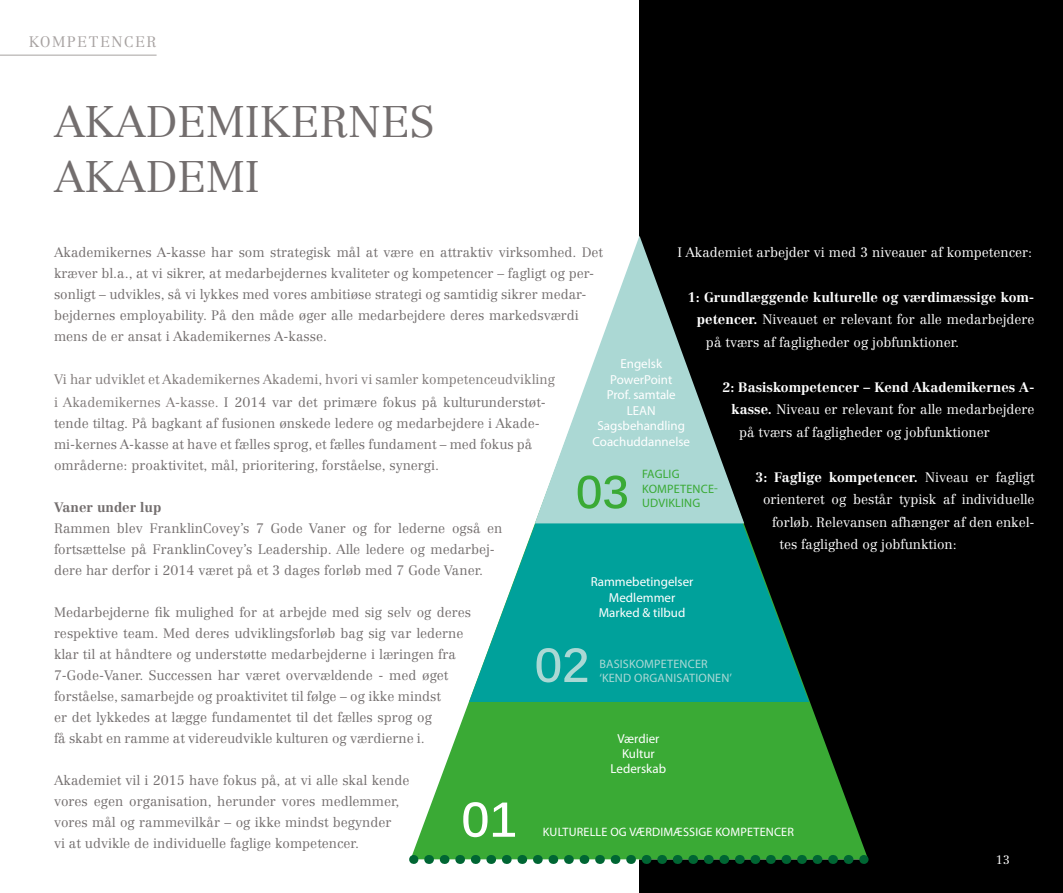
<style>
.page{position:relative;width:1063px;height:893px;background:#fff}
.page>*{position:absolute;margin:0;border:0;box-sizing:border-box;transform-origin:0 0}
.t1{font:300 43.5px/55.5px "Centennial LT Std";color:#736e6e}
.t2{font:300 15px "Centennial LT Std";letter-spacing:.1em;color:#a7a2a1}
.t3{font:300 13.5px/21px "Centennial LT Std";color:#736e6e}
.t4{font:300 13.5px "Centennial LT Std";color:#fff}
.t5{font:300 13.5px/22.5px "Centennial LT Std";color:#807a79}
.t6{font:700 13.5px "Centennial LT Std";color:#fff}
.t7{font:700 13.5px "Centennial LT Std";color:#736e6e}
.t8{font:13.05px/15.5px "Myriad Pro";color:#fff;text-align:center}
.t9{font:12.15px/14.7px "Myriad Pro";letter-spacing:.015em;color:#abd8d4}
.t10{font:12.15px "Myriad Pro";letter-spacing:.015em;color:#fff}
.t11{font:12.15px/14.7px "Myriad Pro";letter-spacing:.015em;color:#3aaa35}
.t12{font:300 12px "Centennial LT Std";color:#fff}
.s1{color:#736e6e}
.s2{font-weight:700}
.s3{font-weight:300}
</style>
<div class="page">
<div style="left:640px;top:0;width:422px;height:893px;background:#000"></div>
<svg style="left:411px;top:700px;width:457px;height:159px;background:#43a43f"></svg>
<svg style="left:463px;top:802px;width:52px;height:35px"></svg>
<svg style="left:469px;top:523px;width:340px;height:179px;fill:#00a19b"></svg>
<svg style="left:537px;top:648px;width:50px;height:34px;background:#46b7b2"></svg>
<svg style="left:535px;top:236px;width:209px;height:287px;fill:#abd8d4"></svg>
<svg style="left:578px;top:475px;width:49px;height:34px;background:#7dc593"></svg>
<svg style="left:429px;top:855px;width:427px;height:9px"></svg>
<hr style="left:0;top:55px;width:157px;height:1px;background:#a7a2a1">
<p class="t2" style="left:29px;top:33px;width:129px">KOMPETENCER</p>
<h1 class="t1" style="left:54px;top:94px;width:382px">AKADEMIKERNES<br>AKADEMI</h1>
<p class="t3" style="left:54px;top:241px;width:551px">Akademikernes A-kasse har som strategisk mål at være en attraktiv virksomhed. Det kræver bl.a., at vi sikrer, at medarbejdernes kvaliteter og kompetencer – fagligt og per&shy;sonligt – udvikles, så vi lykkes med vores ambitiøse strategi og samtidig sikrer medar&shy;bejdernes employability. På den måde øger alle medarbejdere deres markedsværdi mens de er ansat i Akademikernes A-kasse.</p>
<p class="t5" style="left:54px;top:368px;width:503px">Vi har udviklet et Akademikernes Akademi, hvori vi samler kompetenceudvikling i Akademikernes A-kasse. <span class="s1">I 2014 var det primære fokus på kulturunderstøt-</span></p>
<p class="t3" style="left:54px;top:413px;width:487px">tende tiltag. På bagkant af fusionen ønskede ledere og medarbejdere i Akade&shy;mi-kernes A-kasse at have et fælles sprog, et fælles fundament – med fokus på områderne: proaktivitet, mål, prioritering, forståelse, synergi.</p>
<p class="t7" style="left:54px;top:499px;width:109px">Vaner under lup</p>
<p class="t3" style="left:54px;top:518px;width:450px">Rammen blev FranklinCovey’s 7 Gode Vaner og for lederne også en fortsættelse på FranklinCovey’s Leadership. Alle ledere og medarbej&shy;dere har derfor i 2014 været på et 3 dages forløb med 7 Gode Vaner.</p>
<p class="t3" style="left:54px;top:602px;width:419px">Medarbejderne fik mulighed for at arbejde med sig selv og deres respektive team. Med deres udviklingsforløb bag sig var lederne klar til at håndtere og understøtte medarbejderne i læringen fra 7-Gode-Vaner. Successen har været overvældende - med øget forståelse, samarbejde og proaktivitet til følge – og ikke mindst<br>er det lykkedes at lægge fundamentet til det fælles sprog og<br>få skabt en ramme at videreudvikle kulturen og værdierne i.</p>
<p class="t3" style="left:54px;top:770px;width:357px">Akademiet vil i 2015 have fokus på, at vi alle skal kende vores egen organisation, herunder vores medlemmer, vores mål og rammevilkår – og ikke mindst begynder<br>vi at udvikle de individuelle faglige kompetencer.</p>
<p class="t4" style="left:677px;top:244px;width:356px">I Akademiet arbejder vi med 3 niveauer af kompetencer:</p>
<p class="t6" style="left:688px;top:289px;width:348px">1: Grundlæggende kulturelle og værdimæssige kom-</p>
<p class="t4" style="left:697px;top:311px;width:339px"><span class="s2">petencer.</span> Niveauet er relevant for alle medarbejdere</p>
<p class="t4" style="left:706px;top:334px;width:255px">på tværs af fagligheder og jobfunktioner.</p>
<p class="t6" style="left:722px;top:379px;width:313px">2: Basiskompetencer – Kend Akademikernes A-</p>
<p class="t4" style="left:731px;top:401px;width:305px"><span class="s2">kasse.</span> Niveau er relevant for alle medarbejdere</p>
<p class="t4" style="left:739px;top:424px;width:252px">på tværs af fagligheder og jobfunktioner</p>
<p class="t6" style="left:755px;top:469px;width:280px">3: Faglige kompetencer. <span class="s3">Niveau er fagligt</span></p>
<p class="t4" style="left:763px;top:491px;width:273px">orienteret og består typisk af individuelle</p>
<p class="t4" style="left:772px;top:514px;width:264px">forløb. Relevansen afhænger af den enkel-</p>
<p class="t4" style="left:780px;top:536px;width:179px">tes faglighed og jobfunktion:</p>
<p class="t8" style="left:593px;top:356px;width:99px">Engelsk<br>PowerPoint<br>Prof. samtale<br>LEAN<br>Sagsbehandling<br>Coachuddannelse</p>
<p class="t11" style="left:642px;top:467px;width:77px">FAGLIG<br>KOMPETENCE-<br>UDVIKLING</p>
<p class="t8" style="left:591px;top:574px;width:104px">Rammebetingelser<br>Medlemmer<br>Marked &amp; tilbud</p>
<p class="t9" style="left:599px;top:656px;width:134px">BASISKOMPETENCER ‘KEND ORGANISATIONEN’</p>
<p class="t8" style="left:611px;top:730px;width:57px">Værdier<br>Kultur<br>Lederskab</p>
<p class="t10" style="left:543px;top:824px;width:253px">KULTURELLE OG VÆRDIMÆSSIGE KOMPETENCER</p>
<p class="t12" style="left:996px;top:852px;width:16px">13</p>
</div>
